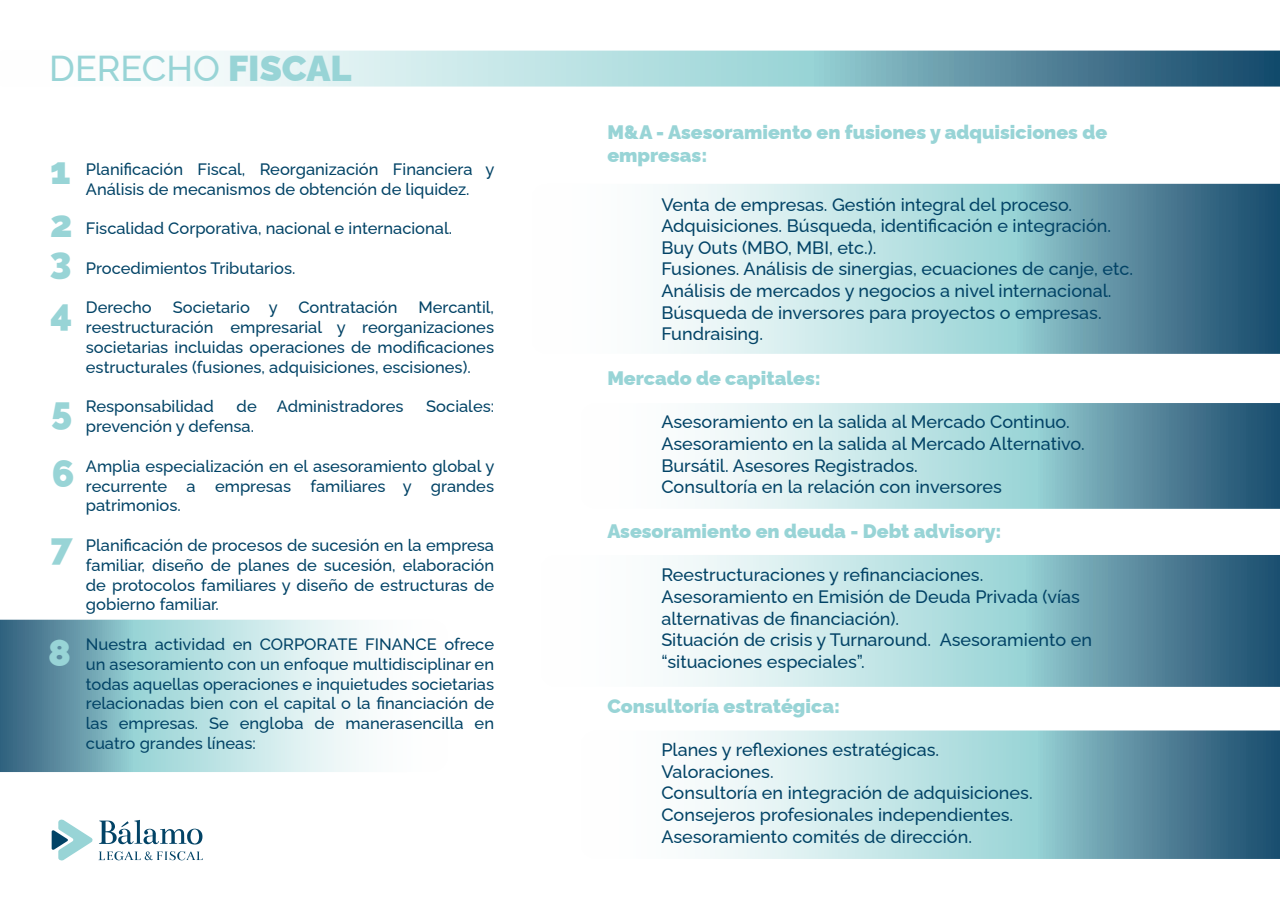
<style>
.page{position:relative;width:1280px;height:910px;background:#fff}
.page>*{position:absolute;margin:0;border:0;box-sizing:border-box;transform-origin:0 0}
.t1{font:900 37.5px/52.5px "Raleway";color:#98d4d6}
.t2{font:500 36px "Raleway";color:#98d4d6}
.t3{font:900 19.5px/23.4px "Raleway";color:#98d4d6}
.t4{font:500 18px/21.6px "Raleway";color:#024366}
.t5{font:500 16.5px/19.8px "Raleway";color:#024366;text-align:justify}
.s1{font-weight:900}
</style>
<div class="page">
<svg style="left:0;top:620px;width:363px;height:152px;background:#a2c9d0"></svg>
<svg style="left:704px;top:730px;width:576px;height:129px;background:#9bc2ca"></svg>
<svg style="left:662px;top:184px;width:618px;height:170px;background:#97bec7"></svg>
<svg style="left:704px;top:403px;width:576px;height:106px;background:#98bfc8"></svg>
<svg style="left:672px;top:555px;width:608px;height:132px;background:#99c0c9"></svg>
<svg style="left:193px;top:51px;width:1087px;height:36px;background:#96bdc7"></svg>
<svg style="left:52px;top:819px;width:151px;height:42px"></svg>
<h2 class="t2" style="left:49px;top:39px;width:304px">DERECHO <span class="s1">FISCAL</span></h2>
<h1 class="t1" style="left:50px;top:140px;width:24px">1<br>2</h1>
<p class="t5" style="left:86px;top:157px;width:410px">Planificación Fiscal, Reorganización Financiera y<br>Análisis de mecanismos de obtención de liquidez.</p>
<p class="t5" style="left:86px;top:217px;width:368px">Fiscalidad Corporativa, nacional e internacional.</p>
<p class="t5" style="left:86px;top:256px;width:211px">Procedimientos Tributarios.</p>
<p class="t5" style="left:86px;top:296px;width:67px">Derecho</p>
<p class="t5" style="left:173px;top:296px;width:226px">Societario y Contratación</p>
<h1 class="t1" style="left:50px;top:231px;width:24px;line-height:51.3px">3<br>4</h1>
<p class="t5" style="left:86px;top:296px;width:410px;text-indent:333px">Mercantil, reestructuración empresarial y reorganizaciones societarias incluidas operaciones de modificaciones estructurales (fusiones, adquisiciones, escisiones).</p>
<p class="t5" style="left:86px;top:395px;width:129px">Responsabilidad</p>
<p class="t5" style="left:237px;top:395px;width:168px">de Administradores</p>
<p class="t5" style="left:426px;top:395px;width:69px">Sociales:</p>
<p class="t5" style="left:86px;top:415px;width:170px">prevención y defensa.</p>
<p class="t5" style="left:86px;top:454px;width:410px">Amplia especialización en el asesoramiento global y recurrente a empresas familiares y grandes patrimonios.</p>
<p class="t5" style="left:86px;top:533px;width:410px">Planificación de procesos de sucesión en la empresa familiar, diseño de planes de sucesión, elaboración de protocolos familiares y diseño de estructuras de gobierno familiar.</p>
<p class="t5" style="left:86px;top:632px;width:410px">Nuestra actividad en CORPORATE FINANCE ofrece un asesoramiento con un enfoque multidisciplinar en todas aquellas operaciones e inquietudes societarias relacionadas bien con el capital o la financiación de las empresas. Se engloba de manerasencilla en cuatro grandes líneas:</p>
<h1 class="t1" style="left:51px;top:374px;width:25px;line-height:63.6px">5<br>6</h1>
<h1 class="t1" style="left:51px;top:516px;width:24px">7</h1>
<h1 class="t1" style="left:48px;top:623px;width:24px">8</h1>
<p class="t3" style="left:607px;top:118px;width:501px">M&amp;A - Asesoramiento en fusiones y adquisiciones de empresas:</p>
<p class="t4" style="left:661px;top:191px;width:473px">Venta de empresas. Gestión integral del proceso.<br>Adquisiciones. Búsqueda, identificación e integración.<br>Buy Outs (MBO, MBI, etc.).<br>Fusiones. Análisis de sinergias, ecuaciones de canje, etc.<br>Análisis de mercados y negocios a nivel internacional.<br>Búsqueda de inversores para proyectos o empresas.<br>Fundraising.</p>
<p class="t3" style="left:607px;top:364px;width:215px">Mercado de capitales:</p>
<p class="t4" style="left:661px;top:409px;width:425px">Asesoramiento en la salida al Mercado Continuo.<br>Asesoramiento en la salida al Mercado Alternativo.<br>Bursátil. Asesores Registrados.<br>Consultoría en la relación con inversores</p>
<p class="t3" style="left:607px;top:517px;width:396px">Asesoramiento en deuda - Debt advisory:</p>
<p class="t4" style="left:661px;top:562px;width:432px">Reestructuraciones y refinanciaciones.<br>Asesoramiento en Emisión de Deuda Privada (vías alternativas de financiación).<br>Situación de crisis y Turnaround. Asesoramiento en “situaciones especiales”.</p>
<p class="t3" style="left:607px;top:692px;width:234px">Consultoría estratégica:</p>
<p class="t4" style="left:661px;top:737px;width:373px">Planes y reflexiones estratégicas.<br>Valoraciones.<br>Consultoría en integración de adquisiciones.<br>Consejeros profesionales independientes.<br>Asesoramiento comités de dirección.</p>
</div>
